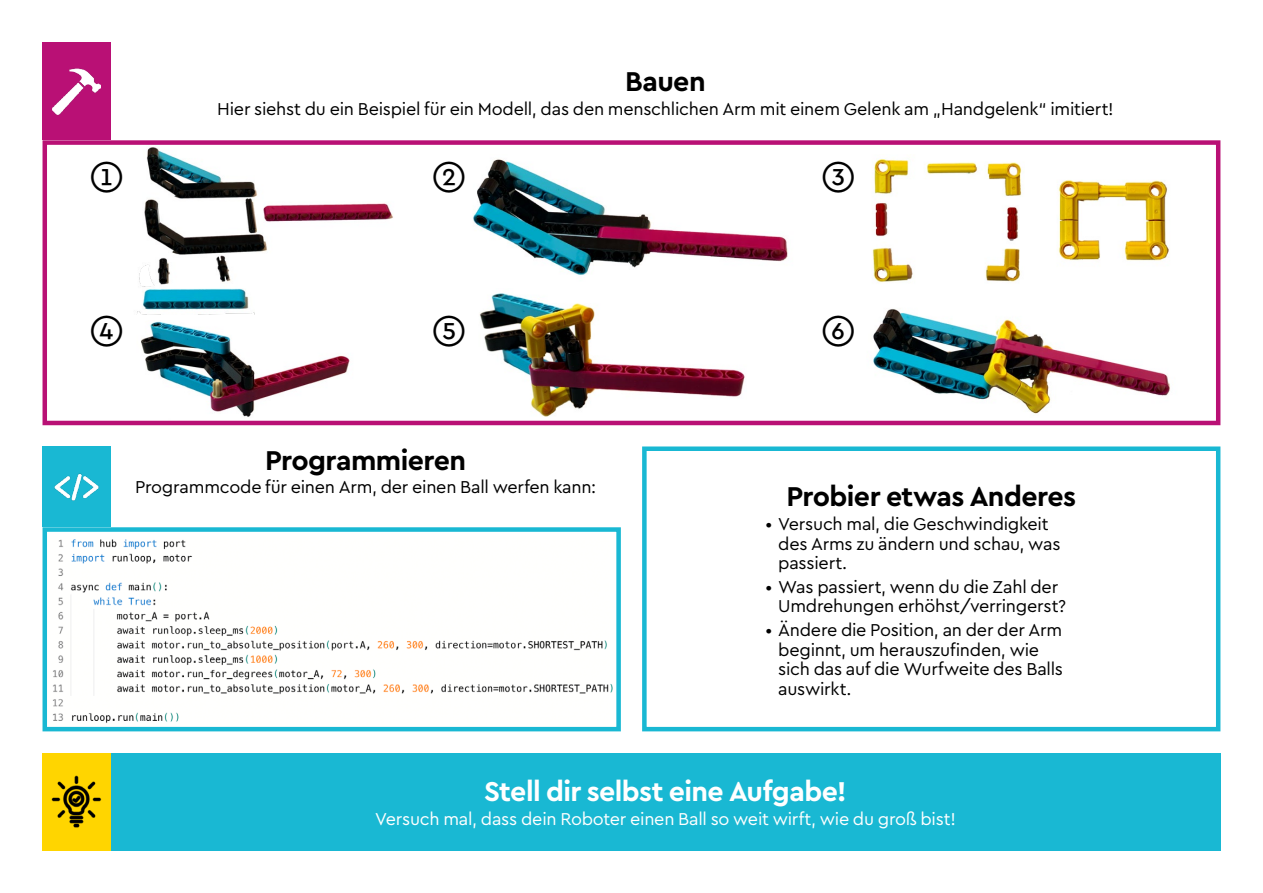
<style>
.page{position:relative;width:1263px;height:893px;background:#fff}
.page>*{position:absolute;margin:0;border:0;box-sizing:border-box;transform-origin:0 0}
.t1{font:36px "Cera Pro";color:#000}
.t2{font:700 28.5px "Cera Pro";letter-spacing:-.02em;color:#000}
.t3{font:700 28.5px "Cera Pro";letter-spacing:-.02em;color:#fff}
.t4{font:18px/19.5px "Cera Pro";letter-spacing:-.015em;color:#000}
.t5{font:18px "Cera Pro";letter-spacing:-.015em;color:#fff}
</style>
<div class="page">
<img style="left:137px;top:147px;width:256px;height:168px">
<img style="left:872px;top:159px;width:150px;height:124px">
<img style="left:1058px;top:180px;width:111px;height:81px">
<img style="left:141px;top:321px;width:209px;height:96px">
<img style="left:873px;top:309px;width:297px;height:105px">
<img style="left:473px;top:159px;width:315px;height:117px">
<img style="left:479px;top:293px;width:266px;height:124px">
<img style="left:53px;top:539px;width:560px;height:184px">
<div style="left:43px;top:527px;width:578px;height:204px;border:4px solid #19b8d3"></div>
<div style="left:642px;top:446px;width:578px;height:285px;border:4px solid #19b8d3"></div>
<div style="left:43px;top:140px;width:1177px;height:285px;border:4px solid #b91075"></div>
<div style="left:111px;top:753px;width:1109px;height:97px;background:#19b8d3"></div>
<div style="left:43px;top:753px;width:68px;height:97px;background:#ffd500"></div>
<img style="left:51px;top:775px;width:51px;height:53px">
<div style="left:43px;top:43px;width:68px;height:97px;background:#b91075"></div>
<img style="left:53px;top:68px;width:47px;height:47px">
<div style="left:43px;top:446px;width:68px;height:81px;background:#19b8d3"></div>
<img style="left:54px;top:473px;width:45px;height:28px">
<h1 class="t1" style="left:89px;top:153px;width:37px">➀</h1>
<h2 class="t2" style="left:625px;top:63px;width:82px">Bauen</h2>
<p class="t4" style="left:217px;top:98px;width:898px">Hier siehst du ein Beispiel für ein Modell, das den menschlichen Arm mit einem Gelenk am „Handgelenk“ imitiert!</p>
<h1 class="t1" style="left:432px;top:153px;width:37px">➁</h1>
<h1 class="t1" style="left:821px;top:153px;width:37px">➂</h1>
<h1 class="t1" style="left:89px;top:307px;width:37px">➃</h1>
<h1 class="t1" style="left:432px;top:307px;width:37px">➄</h1>
<h1 class="t1" style="left:821px;top:307px;width:37px">➅</h1>
<h2 class="t2" style="left:265px;top:441px;width:203px">Programmieren</h2>
<p class="t4" style="left:135px;top:477px;width:462px">Programmcode für einen Arm, der einen Ball werfen kann:</p>
<h2 class="t2" style="left:786px;top:478px;width:291px">Probier etwas Anderes</h2>
<p class="t4" style="left:778px;top:513px;width:284px;text-indent:-13px">• Versuch mal, die Geschwindigkeit des Arms zu ändern und schau, was passiert.</p>
<p class="t4" style="left:778px;top:576px;width:289px;text-indent:-13px">• Was passiert, wenn du die Zahl der<br>Umdrehungen erhöhst/verringerst?</p>
<p class="t4" style="left:778px;top:619px;width:286px;text-indent:-13px">• Ändere die Position, an der der Arm beginnt, um herauszufinden, wie sich das auf die Wurfweite des Balls auswirkt.</p>
<h2 class="t3" style="left:484px;top:773px;width:364px">Stell dir selbst eine Aufgabe!</h2>
<p class="t5" style="left:375px;top:807px;width:582px">Versuch mal, dass dein Roboter einen Ball so weit wirft, wie du groß bist!</p>
</div>
